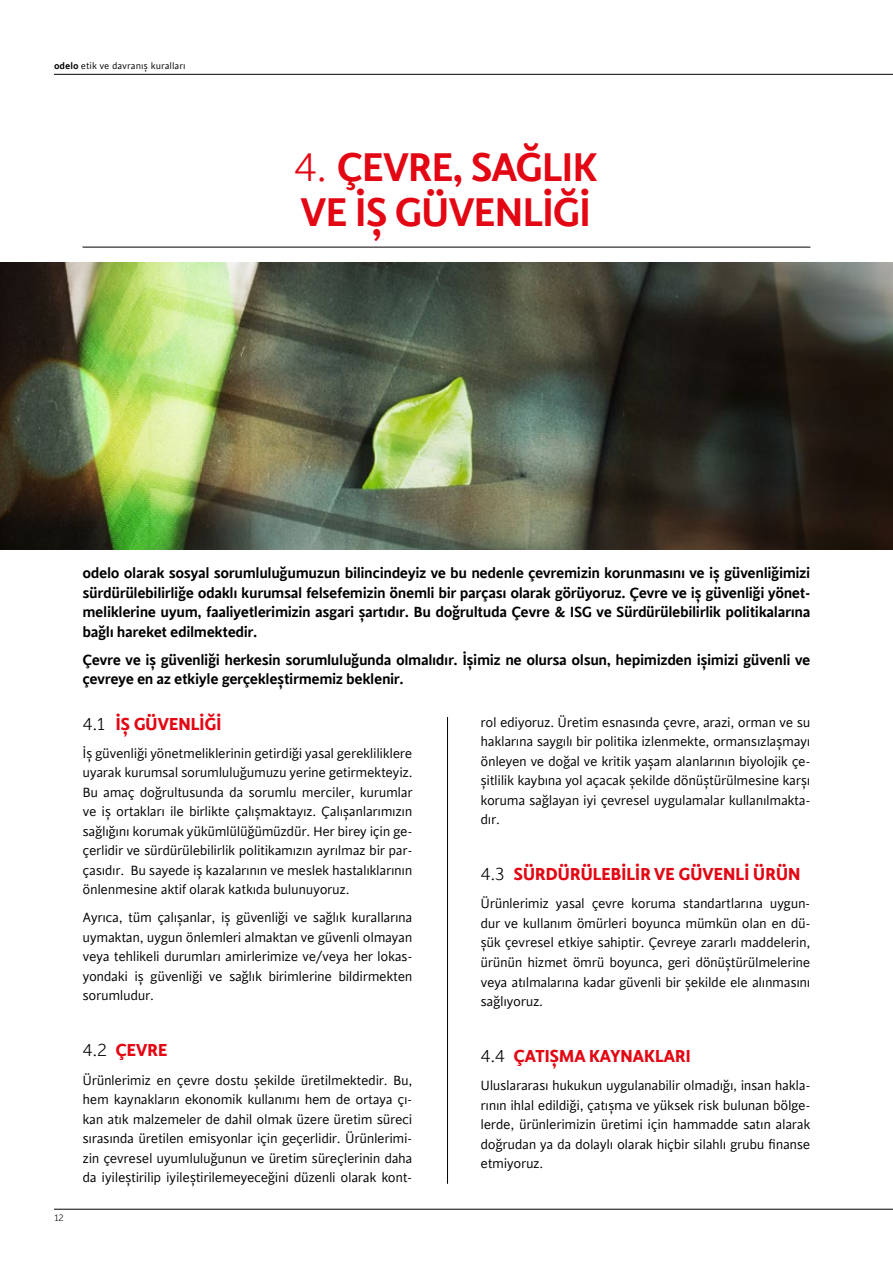
<style>
.page{position:relative;width:893px;height:1263px;background:#fff}
.page>*{position:absolute;margin:0;border:0;box-sizing:border-box;transform-origin:0 0}
.t1{font:600 45px/45px "Cinta";letter-spacing:-.04em;color:#e30613}
.t2{font:700 19.5px "Cinta";letter-spacing:-.025em;color:#e30613}
.t3{font:600 16.5px/19.5px "Cinta";letter-spacing:-.025em;color:#000;text-align:justify}
.t4{font:15px/19.5px "Cinta";letter-spacing:-.025em;color:#000;text-align:justify}
.t5{font:10.5px "Cinta";color:#000}
.t6{font:300 10.5px "Cinta";color:#000}
.s1{font-weight:600}
.s2{font-weight:300}
.s3{font-weight:300;color:#000}
</style>
<div class="page">
<hr style="left:54px;top:1209px;width:839px;height:1px;background:#000">
<hr style="left:54px;top:74px;width:839px;height:1px;background:#000">
<hr style="left:83px;top:247px;width:727px;height:1px;background:#000">
<hr style="left:447px;top:717px;width:1px;height:467px;background:#000">
<img style="left:0;top:262px;width:893px;height:288px">
<p class="t5" style="left:54px;top:60px;width:133px"><span class="s1">odelo</span> etik ve davranış kuralları</p>
<h1 class="t1" style="left:294px;top:146px;width:306px"><span class="s2">4.</span> ÇEVRE, SAĞLIK<br>VE İŞ GÜVENLİĞİ</h1>
<p class="t3" style="left:83px;top:564px;width:729px">odelo olarak sosyal sorumluluğumuzun bilincindeyiz ve bu nedenle çevremizin korunmasını ve iş güvenliğimizi sürdürülebilirliğe odaklı kurumsal felsefemizin önemli bir parçası olarak görüyoruz. Çevre ve iş güvenliği yönet&shy;meliklerine uyum, faaliyetlerimizin asgari şartıdır. Bu doğrultuda Çevre &amp; ISG ve Sürdürülebilirlik politikalarına bağlı hareket edilmektedir.</p>
<p class="t3" style="left:83px;top:650px;width:729px">Çevre ve iş güvenliği herkesin sorumluluğunda olmalıdır. İşimiz ne olursa olsun, hepimizden işimizi güvenli ve çevreye en az etkiyle gerçekleştirmemiz beklenir.</p>
<p class="t4" style="left:480px;top:713px;width:331px">rol ediyoruz. Üretim esnasında çevre, arazi, orman ve su haklarına saygılı bir politika izlenmekte, ormansızlaşmayı önleyen ve doğal ve kritik yaşam alanlarının biyolojik çe&shy;şitlilik kaybına yol açacak şekilde dönüştürülmesine karşı koruma sağlayan iyi çevresel uygulamalar kullanılmakta&shy;dır.</p>
<h2 class="t2" style="left:480px;top:862px;width:322px"><span class="s3">4.3</span> SÜRDÜRÜLEBİLİR VE GÜVENLİ ÜRÜN</h2>
<p class="t4" style="left:480px;top:894px;width:331px">Ürünlerimiz yasal çevre koruma standartlarına uygun&shy;dur ve kullanım ömürleri boyunca mümkün olan en dü&shy;şük çevresel etkiye sahiptir. Çevreye zararlı maddelerin, ürünün hizmet ömrü boyunca, geri dönüştürülmelerine veya atılmalarına kadar güvenli bir şekilde ele alınmasını sağlıyoruz.</p>
<h2 class="t2" style="left:83px;top:712px;width:141px"><span class="s3">4.1</span> İŞ GÜVENLİĞİ</h2>
<p class="t4" style="left:83px;top:744px;width:332px">İş güvenliği yönetmeliklerinin getirdiği yasal gerekliliklere uyarak kurumsal sorumluluğumuzu yerine getirmekteyiz.<br>Bu amaç doğrultusunda da sorumlu merciler, kurumlar ve iş ortakları ile birlikte çalışmaktayız. Çalışanlarımızın sağlığını korumak yükümlülüğümüzdür. Her birey için ge&shy;çerlidir ve sürdürülebilirlik politikamızın ayrılmaz bir par&shy;çasıdır. Bu sayede iş kazalarının ve meslek hastalıklarının önlenmesine aktif olarak katkıda bulunuyoruz.</p>
<p class="t4" style="left:83px;top:908px;width:331px">Ayrıca, tüm çalışanlar, iş güvenliği ve sağlık kurallarına uymaktan, uygun önlemleri almaktan ve güvenli olmayan veya tehlikeli durumları amirlerimize ve/veya her lokas&shy;yondaki iş güvenliği ve sağlık birimlerine bildirmekten sorumludur.</p>
<p class="t6" style="left:54px;top:1212px;width:11px">12</p>
<h2 class="t2" style="left:83px;top:1038px;width:87px"><span class="s3">4.2</span> ÇEVRE</h2>
<p class="t4" style="left:83px;top:1070px;width:331px">Ürünlerimiz en çevre dostu şekilde üretilmektedir. Bu, hem kaynakların ekonomik kullanımı hem de ortaya çı&shy;kan atık malzemeler de dahil olmak üzere üretim süreci sırasında üretilen emisyonlar için geçerlidir. Ürünlerimi&shy;zin çevresel uyumluluğunun ve üretim süreçlerinin daha da iyileştirilip iyileştirilemeyeceğini düzenli olarak kont-</p>
<h2 class="t2" style="left:480px;top:1044px;width:212px"><span class="s3">4.4</span> ÇATIŞMA KAYNAKLARI</h2>
<p class="t4" style="left:480px;top:1076px;width:332px">Uluslararası hukukun uygulanabilir olmadığı, insan hakla&shy;rının ihlal edildiği, çatışma ve yüksek risk bulunan bölge&shy;lerde, ürünlerimizin üretimi için hammadde satın alarak doğrudan ya da dolaylı olarak hiçbir silahlı grubu finanse etmiyoruz.</p>
</div>
